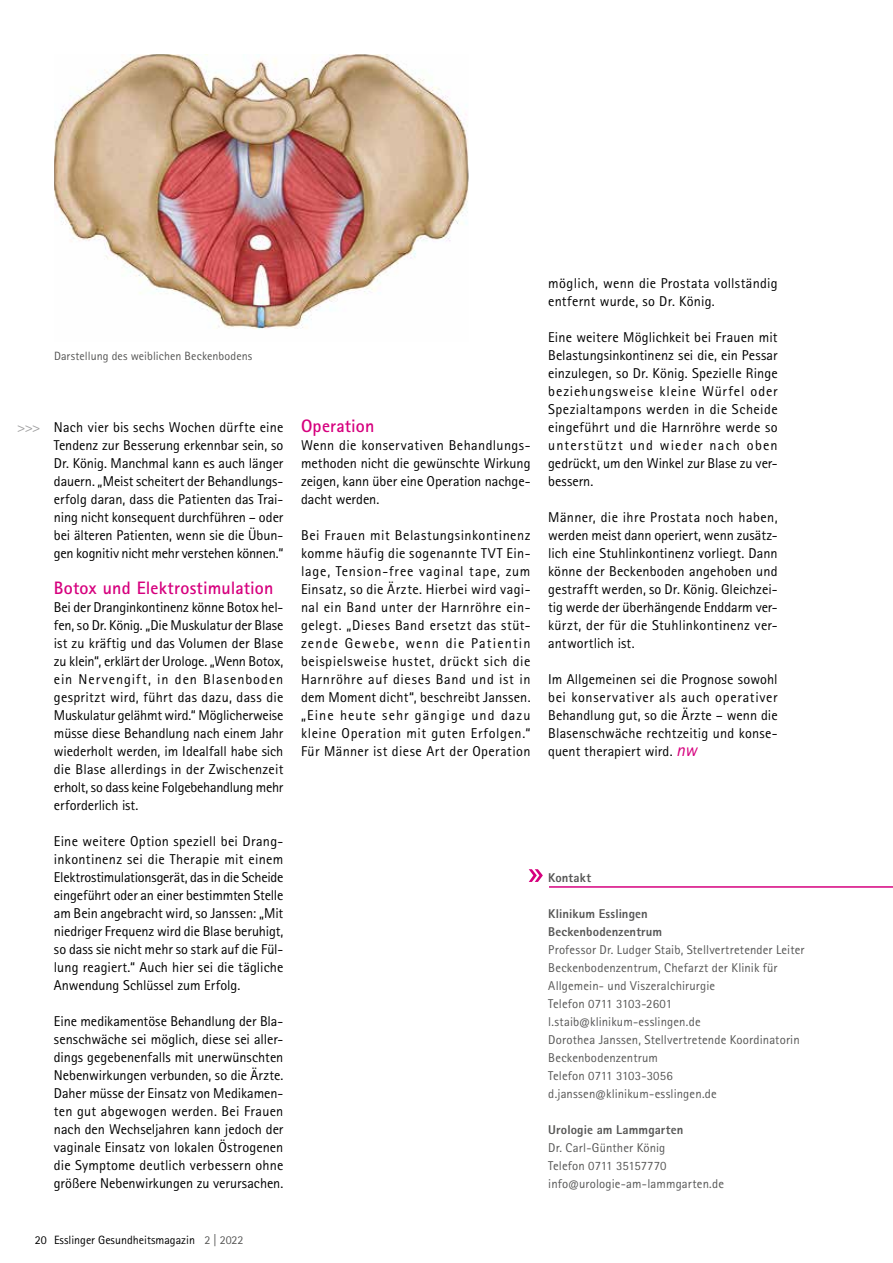
<style>
.page{position:relative;width:893px;height:1263px;background:#fff}
.page>*{position:absolute;margin:0;border:0;box-sizing:border-box;transform-origin:0 0}
.t1{font:700 18px "Rotis Sans Serif Pro";letter-spacing:.005em;color:#d6007e}
.t2{font:14.25px/18px "Rotis Sans Serif Pro";letter-spacing:.005em;color:#000;text-align:justify}
.t3{font:14.25px "Rotis Sans Serif Pro";color:#9c9c9d}
.t4{font:12.75px/18px "Rotis Sans Serif Pro";letter-spacing:.01em;color:#565655}
.t5{font:800 12.75px/18px "Rotis Sans Serif Pro";letter-spacing:.005em;color:#565655}
.t6{font:12px "Rotis Sans Serif Pro";letter-spacing:.01em;color:#565655}
.t7{font:12px "Rotis Sans Serif Pro";color:#000}
.s1{color:#565655}
.s2{font-style:italic;font-size:18px;color:#d6007e}
</style>
<div class="page">
<svg style="left:529px;top:869px;width:14px;height:13px"></svg>
<hr style="left:549px;top:886px;width:344px;height:2px;background:#d6007e">
<img style="left:54px;top:54px;width:414px;height:275px">
<p class="t6" style="left:54px;top:349px;width:200px">Darstellung des weiblichen Beckenbodens</p>
<p class="t3" style="left:17px;top:419px;width:25px">&gt;&gt;&gt;</p>
<p class="t2" style="left:54px;top:418px;width:231px">Nach vier bis sechs Wochen dürfte eine Tendenz zur Besserung erkennbar sein, so Dr. König. Manchmal kann es auch länger dauern. „Meist scheitert der Behandlungs&shy;erfolg daran, dass die Patienten das Trai&shy;ning nicht konsequent durchführen – oder bei älteren Patienten, wenn sie die Übun&shy;gen kognitiv nicht mehr verstehen können.“</p>
<p class="t1" style="left:54px;top:576px;width:221px">Botox und Elektrostimulation</p>
<p class="t2" style="left:54px;top:598px;width:231px">Bei der Dranginkontinenz könne Botox hel&shy;fen, so Dr. König. „Die Muskulatur der Blase ist zu kräftig und das Volumen der Blase zu klein“, erklärt der Urologe. „Wenn Botox, ein Nervengift, in den Blasenboden gespritzt wird, führt das dazu, dass die Muskulatur gelähmt wird.“ Möglicherweise müsse diese Behandlung nach einem Jahr wiederholt werden, im Idealfall habe sich die Blase allerdings in der Zwischenzeit erholt, so dass keine Folgebehandlung mehr erforderlich ist.</p>
<p class="t2" style="left:54px;top:832px;width:231px">Eine weitere Option speziell bei Drang&shy;inkontinenz sei die Therapie mit einem Elektrostimulationsgerät, das in die Scheide eingeführt oder an einer bestimmten Stelle am Bein angebracht wird, so Janssen: „Mit niedriger Frequenz wird die Blase beruhigt, so dass sie nicht mehr so stark auf die Fül&shy;lung reagiert.“ Auch hier sei die tägliche Anwendung Schlüssel zum Erfolg.</p>
<p class="t2" style="left:54px;top:1012px;width:231px">Eine medikamentöse Behandlung der Bla&shy;senschwäche sei möglich, diese sei aller&shy;dings gegebenenfalls mit unerwünschten Nebenwirkungen verbunden, so die Ärzte.<br>Daher müsse der Einsatz von Medikamen&shy;ten gut abgewogen werden. Bei Frauen nach den Wechseljahren kann jedoch der vaginale Einsatz von lokalen Östrogenen die Symptome deutlich verbessern ohne größere Nebenwirkungen zu verursachen.</p>
<p class="t7" style="left:35px;top:1232px;width:210px">20 Esslinger Gesundheitsmagazin <span class="s1">2 | 2022</span></p>
<p class="t1" style="left:301px;top:414px;width:75px">Operation</p>
<p class="t2" style="left:301px;top:436px;width:231px">Wenn die konservativen Behandlungs&shy;methoden nicht die gewünschte Wirkung zeigen, kann über eine Operation nachge&shy;dacht werden.</p>
<p class="t2" style="left:301px;top:526px;width:231px">Bei Frauen mit Belastungsinkontinenz komme häufig die sogenannte TVT Ein&shy;lage, Tension-free vaginal tape, zum Einsatz, so die Ärzte. Hierbei wird vagi&shy;nal ein Band unter der Harnröhre ein&shy;gelegt. „Dieses Band ersetzt das stüt&shy;zende Gewebe, wenn die Patientin beispielsweise hustet, drückt sich die Harnröhre auf dieses Band und ist in dem Moment dicht“, beschreibt Janssen. „Eine heute sehr gängige und dazu kleine Operation mit guten Erfolgen.“ Für Männer ist diese Art der Operation</p>
<p class="t2" style="left:548px;top:274px;width:231px">möglich, wenn die Prostata vollständig entfernt wurde, so Dr. König.</p>
<p class="t2" style="left:548px;top:328px;width:231px">Eine weitere Möglichkeit bei Frauen mit Belastungsinkontinenz sei die, ein Pessar einzulegen, so Dr. König. Spezielle Ringe beziehungsweise kleine Würfel oder Spezialtampons werden in die Scheide eingeführt und die Harnröhre werde so unterstützt und wieder nach oben gedrückt, um den Winkel zur Blase zu ver&shy;bessern.</p>
<p class="t2" style="left:548px;top:508px;width:231px">Männer, die ihre Prostata noch haben, werden meist dann operiert, wenn zusätz&shy;lich eine Stuhlinkontinenz vorliegt. Dann könne der Beckenboden angehoben und gestrafft werden, so Dr. König. Gleichzei&shy;tig werde der überhängende Enddarm ver&shy;kürzt, der für die Stuhlinkontinenz ver&shy;antwortlich ist.</p>
<p class="t2" style="left:548px;top:670px;width:231px">Im Allgemeinen sei die Prognose sowohl bei konservativer als auch operativer Behandlung gut, so die Ärzte – wenn die Blasenschwäche rechtzeitig und konse&shy;quent therapiert wird. <span class="s2">nw</span></p>
<p class="t5" style="left:548px;top:868px;width:44px">Kontakt</p>
<p class="t5" style="left:548px;top:904px;width:115px">Klinikum Esslingen<br>Beckenbodenzentrum</p>
<p class="t4" style="left:548px;top:941px;width:258px">Professor Dr. Ludger Staib, Stellvertretender Leiter Beckenbodenzentrum, Chefarzt der Klinik für Allgemein- und Viszeralchirurgie<br>Telefon 0711 3103-2601 l.staib@klinikum-esslingen.de<br>Dorothea Janssen, Stellvertretende Koordinatorin Beckenbodenzentrum<br>Telefon 0711 3103-3056 d.janssen@klinikum-esslingen.de</p>
<p class="t5" style="left:548px;top:1120px;width:137px">Urologie am Lammgarten</p>
<p class="t4" style="left:548px;top:1139px;width:177px">Dr. Carl-Günther König<br>Telefon 0711 35157770 info@urologie-am-lammgarten.de</p>
</div>
